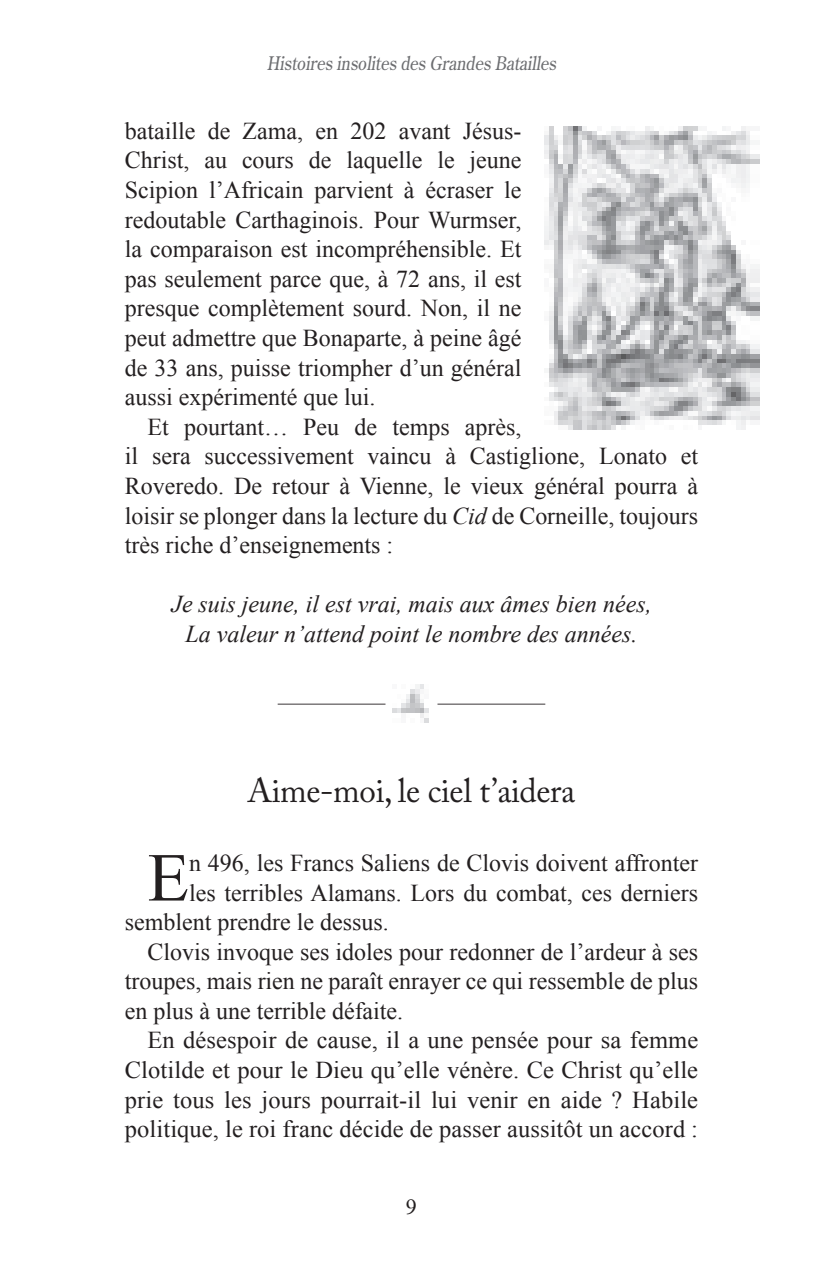
<style>
.page{position:relative;width:823px;height:1276px;background:#fff}
.page>*{position:absolute;margin:0;border:0;box-sizing:border-box;transform-origin:0 0}
.Texte_lettrine{font:68.6px "Times New Roman";color:#231f20}
.Entree{font:34px "Adobe Caslon Pro";letter-spacing:-.01em;color:#231f20}
.Texte{font:24.2px/29.6px "Times New Roman";color:#231f20;text-align:justify}
.Texte_lettrine-2{font:24.2px "Times New Roman";color:#231f20}
.Texte_chanson{font:italic 24.2px "Times New Roman";color:#231f20}
.t1{font:22px "Times New Roman";color:#231f20}
.t2{font:italic 18.8px "Century Old Style Std";color:#6c6d70;scale:.89 1}
.s1{font-style:italic}
</style>
<div class="page">
<hr style="left:277px;top:704px;width:108px;height:1px;background:#231f20">
<hr style="left:437px;top:704px;width:108px;height:1px;background:#231f20">
<img style="left:392px;top:684px;width:36px;height:38px">
<img style="left:544px;top:126px;width:215px;height:303px">
<p class="t2" style="left:267px;top:51px;width:330px">Histoires insolites des Grandes Batailles</p>
<p class="Texte" style="left:125px;top:115px;width:398px">bataille de Zama, en 202 avant Jésus-Christ, au cours de laquelle le jeune Scipion l’Africain parvient à écraser le redoutable Carthaginois. Pour Wurmser, la comparaison est incompréhensible. Et pas seulement parce que, à 72 ans, il est presque complètement sourd. Non, il ne peut admettre que Bonaparte, à peine âgé de 33 ans, puisse triompher d’un général aussi expérimenté que lui.</p>
<p class="Texte" style="left:125px;top:411px;width:574px;text-align:left;text-indent:23px">Et pourtant… Peu de temps après,<br>il sera successivement vaincu à Castiglione, Lonato et Roveredo. De retour à Vienne, le vieux général pourra à loisir se plonger dans la lecture du <span class="s1">Cid</span> de Corneille, toujours très riche d’enseignements :</p>
<p class="Texte_chanson" style="left:171px;top:588px;width:481px">Je suis jeune, il est vrai, mais aux âmes bien nées,</p>
<p class="Texte_chanson" style="left:185px;top:617px;width:453px">La valeur n’attend point le nombre des années.</p>
<p class="Entree" style="left:247px;top:770px;width:329px">Aime-moi, le ciel t’aidera</p>
<p class="Texte_lettrine" style="left:147px;top:831px;width:43px">E</p>
<p class="Texte_lettrine-2" style="left:189px;top:846px;width:510px">n 496, les Francs Saliens de Clovis doivent affronter</p>
<p class="Texte_lettrine-2" style="left:189px;top:876px;width:510px">les terribles Alamans. Lors du combat, ces derniers</p>
<p class="Texte_lettrine-2" style="left:125px;top:905px;width:265px">semblent prendre le dessus.</p>
<p class="Texte" style="left:125px;top:936px;width:574px;text-indent:23px">Clovis invoque ses idoles pour redonner de l’ardeur à ses troupes, mais rien ne paraît enrayer ce qui ressemble de plus en plus à une terrible défaite.</p>
<p class="Texte" style="left:125px;top:1025px;width:574px;text-indent:23px">En désespoir de cause, il a une pensée pour sa femme Clotilde et pour le Dieu qu’elle vénère. Ce Christ qu’elle prie tous les jours pourrait-il lui venir en aide ? Habile politique, le roi franc décide de passer aussitôt un accord :</p>
<p class="t1" style="left:406px;top:1194px;width:12px">9</p>
</div>
